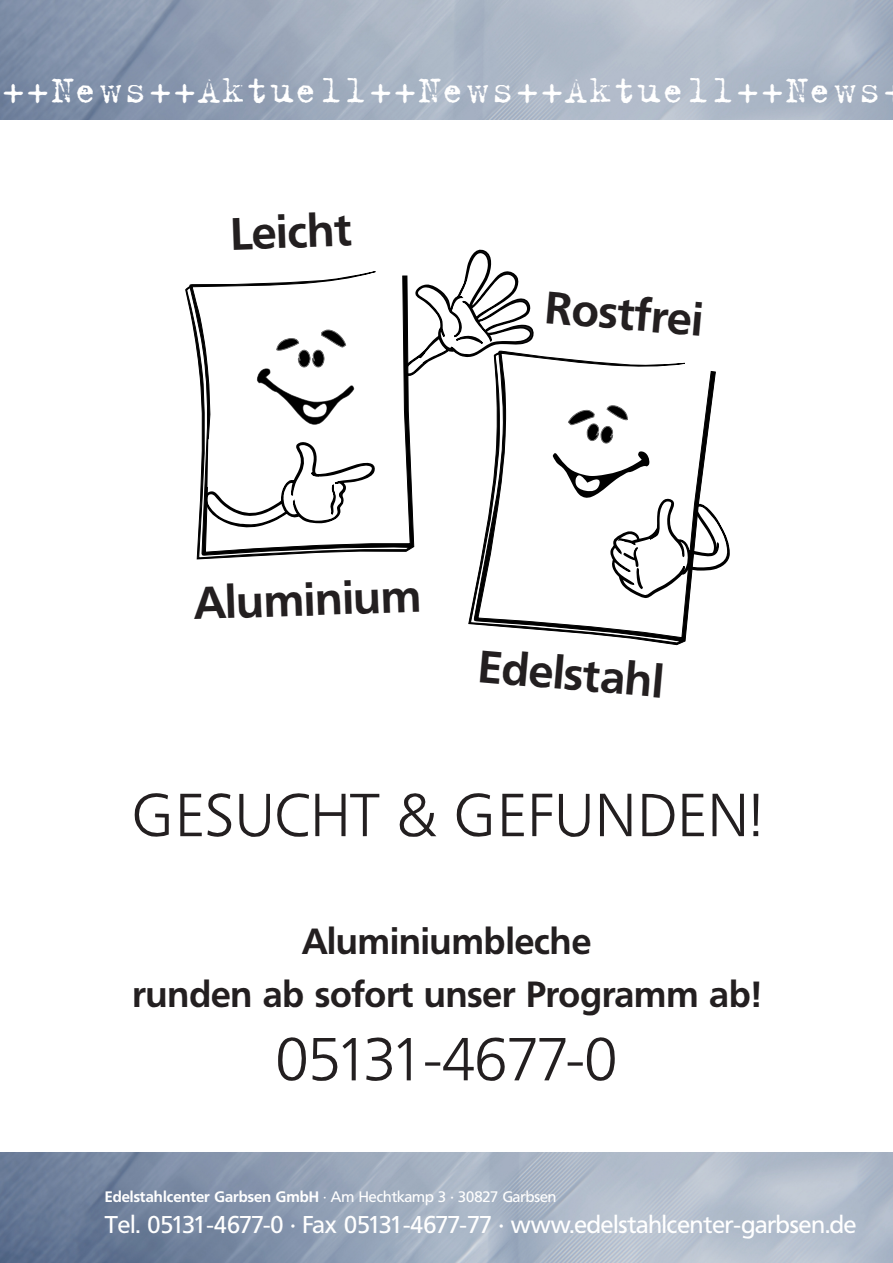
<style>
.page{position:relative;width:893px;height:1263px;background:#fff}
.page>*{position:absolute;margin:0;border:0;box-sizing:border-box;transform-origin:0 0}
.t1{font:300 60px "Frutiger BQ";letter-spacing:.04em;color:#231f20}
.t2{font:300 60px "Frutiger BQ";letter-spacing:-.04em;color:#231f20}
.t3{font:700 45px "Frutiger BQ";color:#231f20}
.t4{font:42px "Trixie Text";letter-spacing:.035em;color:#fff}
.t5{font:700 36px/52.3px "Frutiger BQ";color:#231f20;text-align:center}
.t6{font:24px "Frutiger BQ";color:#fff}
.t7{font:700 15px "Frutiger BQ";color:#fff}
.s1{font-weight:300}
.s2{font-weight:400}
</style>
<div class="page">
<img style="left:0;top:0;width:893px;height:119px">
<img style="left:0;top:1152px;width:893px;height:111px">
<svg style="left:185px;top:271px;width:229px;height:288px"></svg>
<svg style="left:204px;top:330px;width:173px;height:230px"></svg>
<svg style="left:404px;top:249px;width:130px;height:130px"></svg>
<svg style="left:468px;top:350px;width:248px;height:282px"></svg>
<svg style="left:553px;top:451px;width:177px;height:195px"></svg>
<svg style="left:568px;top:405px;width:60px;height:39px"></svg>
<h3 class="t4" style="left:1px;top:63px;width:881px">++News++Aktuell++News++Aktuell++News</h3>
<h2 class="t3" style="left:230px;top:209px;width:122px;rotate:-2deg">Leicht</h2>
<h2 class="t3" style="left:547px;top:283px;width:160px;rotate:5deg">Rostfrei</h2>
<h2 class="t3" style="left:193px;top:579px;width:229px;rotate:-2deg">Aluminium</h2>
<h2 class="t3" style="left:481px;top:642px;width:187px;rotate:5deg">Edelstahl</h2>
<h1 class="t1" style="left:132px;top:782px;width:630px">GESUCHT &amp; GEFUNDEN!</h1>
<h3 class="t5" style="left:132px;top:916px;width:630px">Aluminiumbleche<br>runden ab sofort unser Programm ab!</h3>
<h1 class="t2" style="left:276px;top:1027px;width:343px">05131-4677-0</h1>
<p class="t7" style="left:105px;top:1189px;width:453px">Edelstahlcenter Garbsen GmbH <span class="s1">·</span> <span class="s2">Am Hechtkamp 3 · 30827 Garbsen</span></p>
<p class="t6" style="left:105px;top:1211px;width:753px">Tel. 05131-4677-0 · Fax 05131-4677-77 · www.edelstahlcenter-garbsen.de</p>
</div>
